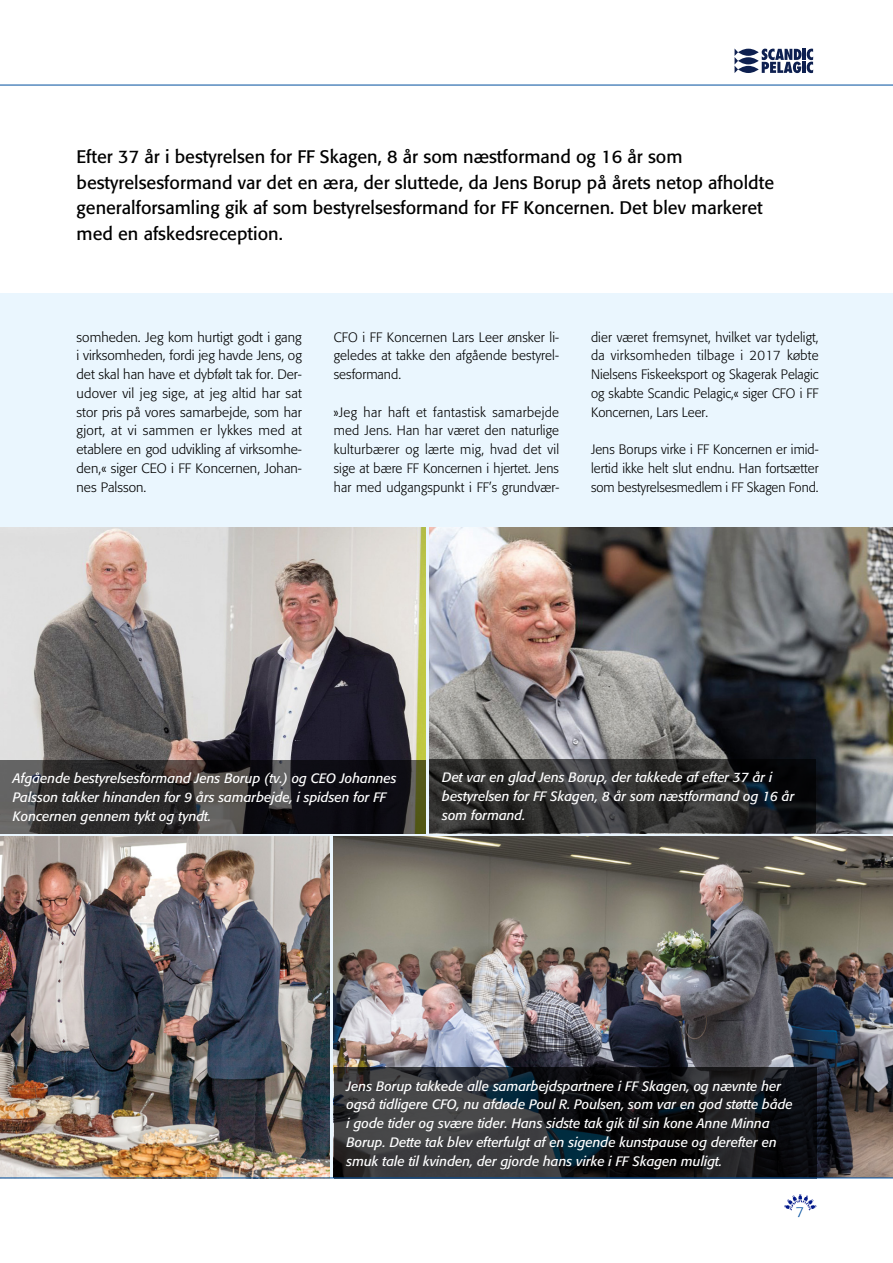
<style>
.page{position:relative;width:893px;height:1263px;background:#fff}
.page>*{position:absolute;margin:0;border:0;box-sizing:border-box;transform-origin:0 0}
.t1{font:18px/25.5px "Formata";color:#000}
.t2{font:300 14.25px "Formata";color:#004f9f}
.t3{font:300 13.5px/18.8px "Formata";letter-spacing:.005em;color:#000;text-align:justify}
.t4{font:italic 13.5px/18.8px "Formata";color:#fff}
</style>
<div class="page">
<div style="left:0;top:293px;width:893px;height:885px;background:#eaf6fe"></div>
<svg style="left:762px;top:49px;width:51px;height:24px"></svg>
<svg style="left:738px;top:49px;width:21px;height:7px"></svg>
<svg style="left:738px;top:57px;width:21px;height:7px"></svg>
<svg style="left:738px;top:66px;width:21px;height:7px"></svg>
<svg style="left:735px;top:49px;width:3px;height:24px"></svg>
<img style="left:0;top:837px;width:330px;height:340px">
<img style="left:0;top:527px;width:425px;height:233px">
<img style="left:334px;top:837px;width:559px;height:340px">
<img style="left:429px;top:527px;width:464px;height:306px">
<svg style="left:0;top:760px;width:425px;height:73px;background:#2c2b2b"></svg>
<svg style="left:334px;top:1067px;width:482px;height:110px;background:#212327"></svg>
<svg style="left:429px;top:759px;width:387px;height:74px;background:#2b2b2b"></svg>
<svg style="left:784px;top:1194px;width:32px;height:16px"></svg>
<hr style="left:0;top:85px;width:893px;height:1px;background:#004f9f">
<hr style="left:0;top:1177px;width:893px;height:1px;background:#004f9f">
<p class="t1" style="left:77px;top:144px;width:699px">Efter 37 år i bestyrelsen for FF Skagen, 8 år som næstformand og 16 år som bestyrelsesformand var det en æra, der sluttede, da Jens Borup på årets netop afholdte generalforsamling gik af som bestyrelsesformand for FF Koncernen. Det blev markeret med en afskedsreception.</p>
<p class="t3" style="left:77px;top:328px;width:227px">somheden. Jeg kom hurtigt godt i gang i virksomheden, fordi jeg havde Jens, og det skal han have et dybfølt tak for. Der&shy;udover vil jeg sige, at jeg altid har sat stor pris på vores samarbejde, som har gjort, at vi sammen er lykkes med at etablere en god udvikling af virksomhe&shy;den,« siger CEO i FF Koncernen, Johan&shy;nes Palsson.</p>
<p class="t3" style="left:334px;top:328px;width:227px">CFO i FF Koncernen Lars Leer ønsker li&shy;geledes at takke den afgående bestyrel&shy;sesformand.</p>
<p class="t3" style="left:334px;top:403px;width:227px">»Jeg har haft et fantastisk samarbejde med Jens. Han har været den naturlige kulturbærer og lærte mig, hvad det vil sige at bære FF Koncernen i hjertet. Jens har med udgangspunkt i FF’s grundvær-</p>
<p class="t3" style="left:591px;top:328px;width:229px">dier været fremsynet, hvilket var tydeligt, da virksomheden tilbage i 2017 købte Nielsens Fiskeeksport og Skagerak Pelagic og skabte Scandic Pelagic,« siger CFO i FF Koncernen, Lars Leer.</p>
<p class="t3" style="left:591px;top:440px;width:229px">Jens Borups virke i FF Koncernen er imid&shy;lertid ikke helt slut endnu. Han fortsætter som bestyrelsesmedlem i FF Skagen Fond.</p>
<p class="t4" style="left:13px;top:769px;width:385px">Afgående bestyrelsesformand Jens Borup (tv.) og CEO Johannes<br>Palsson takker hinanden for 9 års samarbejde, i spidsen for FF<br>Koncernen gennem tykt og tyndt.</p>
<p class="t4" style="left:442px;top:768px;width:354px">Det var en glad Jens Borup, der takkede af efter 37 år i bestyrelsen for FF Skagen, 8 år som næstformand og 16 år som formand.</p>
<p class="t4" style="left:347px;top:1076px;width:448px">Jens Borup takkede alle samarbejdspartnere i FF Skagen, og nævnte her også tidligere CFO, nu afdøde Poul R. Poulsen, som var en god støtte både i gode tider og svære tider. Hans sidste tak gik til sin kone Anne Minna Borup. Dette tak blev efterfulgt af en sigende kunstpause og derefter en smuk tale til kvinden, der gjorde hans virke i FF Skagen muligt.</p>
<p class="t2" style="left:796px;top:1203px;width:10px">7</p>
</div>
